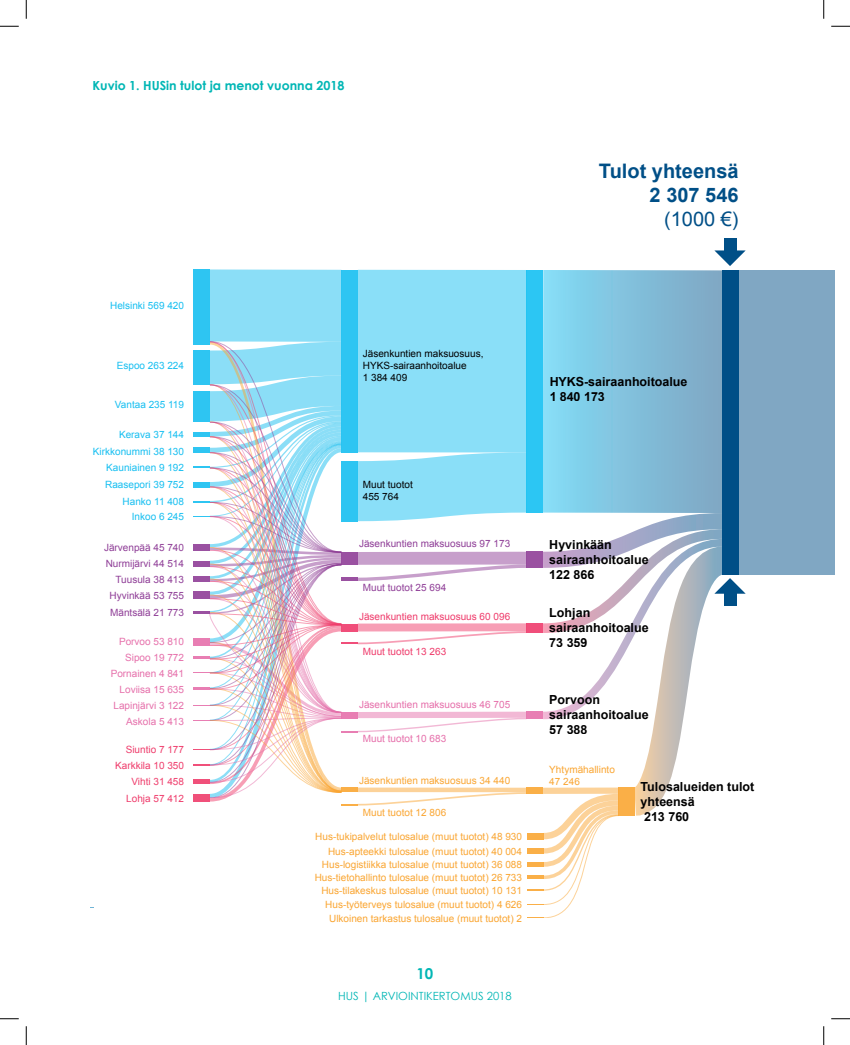
<style>
.page{position:relative;width:850px;height:1045px;background:#fff}
.page>*{position:absolute;margin:0;border:0;box-sizing:border-box;transform-origin:0 0}
.t1{font:700 20px/24px "Arial";color:#004f87;text-align:right}
.t2{font:20px "Arial";color:#004f87}
.t3{font:700 15px "Century Gothic";color:#00b6b5}
.t4{font:700 12.5px/15px "Arial";color:#000001}
.t5{font:700 12.5px "Century Gothic";color:#00b6b5}
.t6{font:11.25px "Century Gothic";color:#00b6b5}
.t7{font:10px/12px "Arial";color:#faa633}
.t8{font:10px "Arial";color:#e670ab}
.t9{font:10px/16.1px "Arial";color:#17bff1;text-align:right}
.t10{font:10px "Arial";color:#8f3e97}
.t11{font:10px/12px "Arial";color:#000001}
.t12{font:10px "Arial";color:#ef3d6c}
.t13{font:10px "Arial";color:#ef3b6b}
</style>
<div class="page">
<div style="left:738px;top:270px;width:96px;height:304px;background:#80a7c3"></div>
<div style="left:724px;top:239px;width:12px;height:12px;background:#004f87"></div>
<svg style="left:193px;top:250px;width:552px;height:668px"></svg>
<svg style="left:0;top:25px;width:19px;height:2px"></svg>
<svg style="left:831px;top:25px;width:19px;height:2px"></svg>
<svg style="left:0;top:1018px;width:19px;height:1px"></svg>
<svg style="left:831px;top:1018px;width:19px;height:1px"></svg>
<svg style="left:25px;top:0;width:2px;height:19px"></svg>
<svg style="left:25px;top:1026px;width:2px;height:19px"></svg>
<svg style="left:823px;top:0;width:1px;height:19px"></svg>
<svg style="left:823px;top:1026px;width:1px;height:19px"></svg>
<p class="t5" style="left:92px;top:76px;width:253px">Kuvio 1. HUSin tulot ja menot vuonna 2018</p>
<p class="t9" style="left:110px;top:297px;width:75px">Helsinki 569 420</p>
<p class="t9" style="left:117px;top:358px;width:69px">Espoo 263 224</p>
<p class="t9" style="left:115px;top:397px;width:71px">Vantaa 235 119</p>
<p class="t9" style="left:93px;top:427px;width:93px">Kerava 37 144<br>Kirkkonummi 38 130</p>
<p class="t9" style="left:106px;top:459px;width:79px">Kauniainen 9 192</p>
<p class="t9" style="left:105px;top:476px;width:80px">Raasepori 39 752</p>
<p class="t9" style="left:123px;top:494px;width:63px">Hanko 11 408</p>
<p class="t9" style="left:132px;top:509px;width:54px">Inkoo 6 245</p>
<p class="t10" style="left:104px;top:540px;width:82px">Järvenpää 45 740</p>
<p class="t10" style="left:106px;top:557px;width:80px">Nurmijärvi 44 514</p>
<p class="t10" style="left:115px;top:573px;width:70px">Tuusula 38 413</p>
<p class="t10" style="left:110px;top:589px;width:76px">Hyvinkää 53 755</p>
<p class="t10" style="left:110px;top:606px;width:75px">Mäntsälä 21 773</p>
<p class="t8" style="left:119px;top:635px;width:67px">Porvoo 53 810</p>
<p class="t8" style="left:125px;top:651px;width:60px">Sipoo 19 772</p>
<p class="t8" style="left:111px;top:666px;width:75px">Pornainen 4 841</p>
<p class="t8" style="left:120px;top:682px;width:66px">Loviisa 15 635</p>
<p class="t8" style="left:113px;top:698px;width:72px">Lapinjärvi 3 122</p>
<p class="t8" style="left:126px;top:715px;width:59px">Askola 5 413</p>
<p class="t12" style="left:126px;top:743px;width:60px">Siuntio 7 177</p>
<p class="t12" style="left:115px;top:759px;width:70px">Karkkila 10 350</p>
<p class="t12" style="left:131px;top:775px;width:54px">Vihti 31 458</p>
<p class="t12" style="left:126px;top:791px;width:59px">Lohja 57 412</p>
<p class="t11" style="left:363px;top:347px;width:122px">Jäsenkuntien maksuosuus,<br>HYKS-sairaanhoitoalue<br>1 384 409</p>
<p class="t11" style="left:363px;top:478px;width:52px">Muut tuotot<br>455 764</p>
<h1 class="t1" style="left:599px;top:160px;width:141px">Tulot yhteensä<br>2 307 546</h1>
<h1 class="t2" style="left:664px;top:206px;width:76px">(1000 €)</h1>
<p class="t4" style="left:549px;top:374px;width:140px">HYKS-sairaanhoitoalue<br>1 840 173</p>
<p class="t10" style="left:359px;top:537px;width:153px">Jäsenkuntien maksuosuus 97 173</p>
<p class="t4" style="left:549px;top:537px;width:101px">Hyvinkään sairaanhoitoalue<br>122 866</p>
<p class="t10" style="left:363px;top:580px;width:85px">Muut tuotot 25 694</p>
<p class="t13" style="left:359px;top:609px;width:153px">Jäsenkuntien maksuosuus 60 096</p>
<p class="t4" style="left:549px;top:605px;width:101px">Lohjan sairaanhoitoalue<br>73 359</p>
<p class="t13" style="left:363px;top:644px;width:85px">Muut tuotot 13 263</p>
<p class="t8" style="left:359px;top:698px;width:153px">Jäsenkuntien maksuosuus 46 705</p>
<p class="t4" style="left:549px;top:692px;width:101px">Porvoon sairaanhoitoalue<br>57 388</p>
<p class="t8" style="left:363px;top:732px;width:85px">Muut tuotot 10 683</p>
<p class="t7" style="left:359px;top:774px;width:153px">Jäsenkuntien maksuosuus 34 440</p>
<p class="t7" style="left:549px;top:763px;width:67px">Yhtymähallinto<br>47 246</p>
<p class="t7" style="left:363px;top:806px;width:85px">Muut tuotot 12 806</p>
<p class="t4" style="left:640px;top:779px;width:115px">Tulosalueiden tulot yhteensä<br>213 760</p>
<p class="t7" style="left:315px;top:830px;width:208px">Hus-tukipalvelut tulosalue (muut tuotot) 48 930</p>
<p class="t7" style="left:322px;top:844px;width:202px;line-height:13.5px;text-align:right">Hus-apteekki tulosalue (muut tuotot) 40 004<br>Hus-logistiikka tulosalue (muut tuotot) 36 088</p>
<p class="t7" style="left:315px;top:871px;width:209px">Hus-tietohallinto tulosalue (muut tuotot) 26 733</p>
<p class="t7" style="left:321px;top:884px;width:202px">Hus-tilakeskus tulosalue (muut tuotot) 10 131</p>
<p class="t7" style="left:329px;top:912px;width:194px">Ulkoinen tarkastus tulosalue (muut tuotot) 2</p>
<p class="t7" style="left:325px;top:899px;width:198px">Hus-työterveys tulosalue (muut tuotot) 4 626</p>
<h2 class="t3" style="left:416px;top:961px;width:18px">10</h2>
<p class="t6" style="left:338px;top:987px;width:175px">HUS | ARVIOINTIKERTOMUS 2018</p>
</div>
